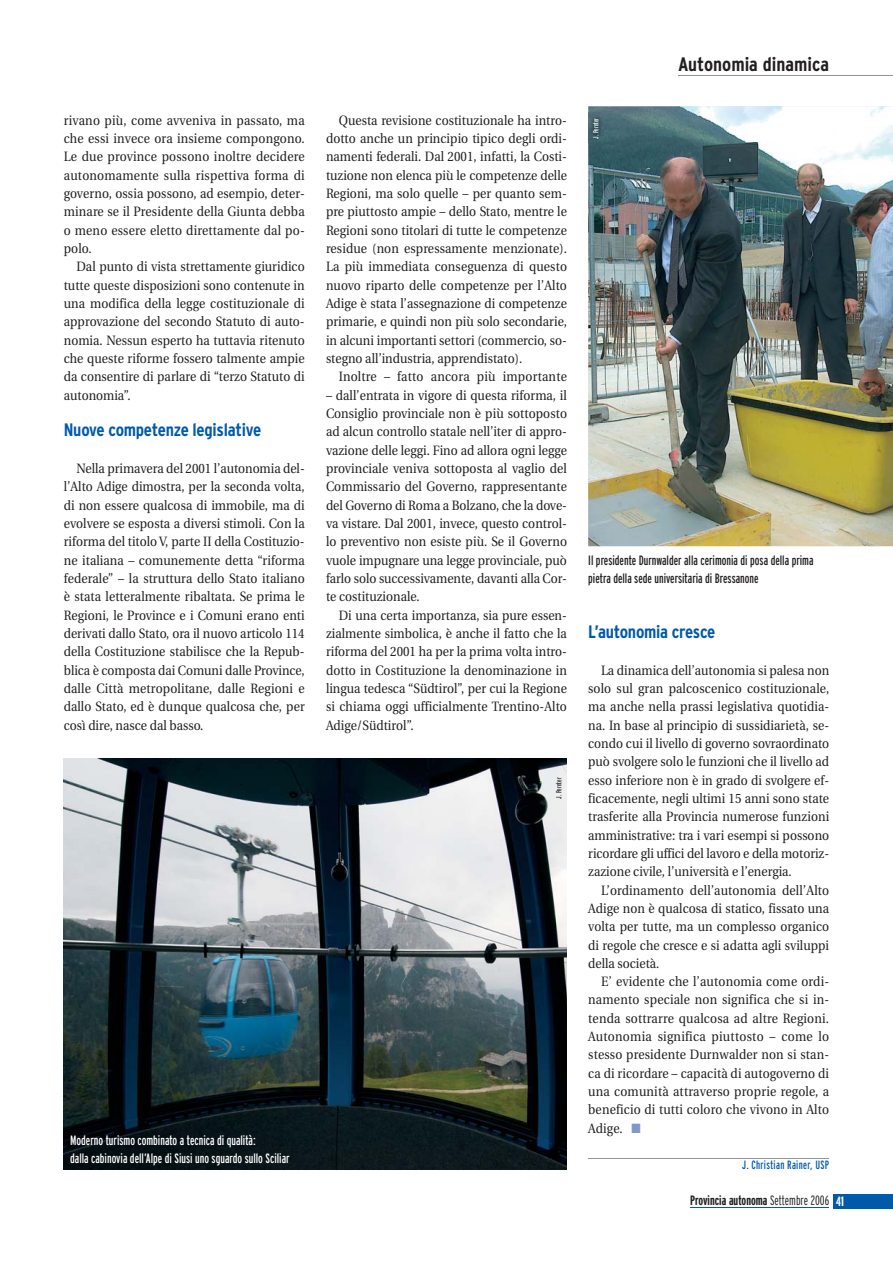
<style>
.page{position:relative;width:893px;height:1263px;background:#fff}
.page>*{position:absolute;margin:0;border:0;box-sizing:border-box;transform-origin:0 0}
.t1{font:700 condensed 19.5px "Interstate";color:#231f20}
.t2{font:700 condensed 18px "Interstate";letter-spacing:-.015em;color:#005aaa}
.t3{font:13.5px/18.3px "Utopia";letter-spacing:.005em;color:#231f20;text-align:justify;scale:.9 1}
.t4{font:extra-condensed 13.5px/18px "Interstate";color:#fff}
.t5{font:extra-condensed 13.5px/18.3px "Interstate";color:#231f20}
.t6{font:700 extra-condensed 13.5px "Interstate";color:#231f20}
.t7{font:extra-condensed 12px "Interstate";letter-spacing:.025em;color:#005aaa}
.t8{font:extra-condensed 7.5px "Interstate";color:#fff}
.t9{font:extra-condensed 7.5px "Interstate";color:#231f20}
.s1{color:#8198cd}
.s2{font-weight:300}
.s3{color:#fff}
</style>
<div class="page">
<hr style="left:690px;top:1207px;width:139px;height:1px;background:#005aaa">
<div style="left:834px;top:1194px;width:59px;height:14px;background:#005aaa"></div>
<hr style="left:588px;top:1158px;width:241px;height:1px;background:#939598">
<img style="left:588px;top:106px;width:305px;height:440px">
<hr style="left:678px;top:75px;width:215px;height:1px;background:#939598">
<img style="left:64px;top:758px;width:503px;height:411px">
<img style="left:588px;top:113px;width:15px;height:30px">
<p class="t3" style="left:64px;top:112px;width:269px">rivano più, come avveniva in passato, ma che essi invece ora insieme compongono.<br>Le due province possono inoltre decidere autonomamente sulla rispettiva forma di governo, ossia possono, ad esempio, deter&shy;minare se il Presidente della Giunta debba o meno essere eletto direttamente dal po&shy;polo.</p>
<p class="t3" style="left:64px;top:259px;width:269px;text-indent:13px">Dal punto di vista strettamente giuridico tutte queste disposizioni sono contenute in una modifica della legge costituzionale di approvazione del secondo Statuto di auto&shy;nomia. Nessun esperto ha tuttavia ritenuto che queste riforme fossero talmente ampie da consentire di parlare di “terzo Statuto di autonomia”.</p>
<h2 class="t2" style="left:64px;top:423px;width:199px">Nuove competenze legislative</h2>
<p class="t3" style="left:64px;top:460px;width:269px;text-indent:13px">Nella primavera del 2001 l’autonomia del&shy;l’Alto Adige dimostra, per la seconda volta, di non essere qualcosa di immobile, ma di evolvere se esposta a diversi stimoli. Con la riforma del titolo V, parte II della Costituzio&shy;ne italiana – comunemente detta “riforma federale” – la struttura dello Stato italiano è stata letteralmente ribaltata. Se prima le Regioni, le Province e i Comuni erano enti derivati dallo Stato, ora il nuovo articolo 114 della Costituzione stabilisce che la Repub&shy;blica è composta dai Comuni dalle Province, dalle Città metropolitane, dalle Regioni e dallo Stato, ed è dunque qualcosa che, per così dire, nasce dal basso.</p>
<p class="t3" style="left:326px;top:112px;width:269px;text-indent:13px">Questa revisione costituzionale ha intro&shy;dotto anche un principio tipico degli ordi&shy;namenti federali. Dal 2001, infatti, la Costi&shy;tuzione non elenca più le competenze delle Regioni, ma solo quelle – per quanto sem&shy;pre piuttosto ampie – dello Stato, mentre le Regioni sono titolari di tutte le competenze residue (non espressamente menzionate).<br>La più immediata conseguenza di questo nuovo riparto delle competenze per l’Alto Adige è stata l’assegnazione di competenze primarie, e quindi non più solo secondarie, in alcuni importanti settori (commercio, so&shy;stegno all’industria, apprendistato).</p>
<p class="t3" style="left:339px;top:369px;width:255px">Inoltre – fatto ancora più importante</p>
<p class="t3" style="left:326px;top:387px;width:269px">– dall’entrata in vigore di questa riforma, il Consiglio provinciale non è più sottoposto ad alcun controllo statale nell’iter di appro&shy;vazione delle leggi. Fino ad allora ogni legge provinciale veniva sottoposta al vaglio del Commissario del Governo, rappresentante del Governo di Roma a Bolzano, che la dove&shy;va vistare. Dal 2001, invece, questo control&shy;lo preventivo non esiste più. Se il Governo vuole impugnare una legge provinciale, può farlo solo successivamente, davanti alla Cor&shy;te costituzionale.</p>
<p class="t3" style="left:326px;top:607px;width:269px;text-indent:13px">Di una certa importanza, sia pure essen&shy;zialmente simbolica, è anche il fatto che la riforma del 2001 ha per la prima volta intro&shy;dotto in Costituzione la denominazione in lingua tedesca “Südtirol”, per cui la Regione si chiama oggi ufficialmente Trentino-Alto Adige/Südtirol”.</p>
<p class="t9" style="left:556px;top:799px;width:23px;rotate:-90deg">J. Pernter</p>
<p class="t4" style="left:70px;top:1132px;width:221px">Moderno turismo combinato a tecnica di qualità:<br>dalla cabinovia dell’Alpe di Siusi uno sguardo sullo Sciliar</p>
<p class="t8" style="left:593px;top:139px;width:23px;rotate:-90deg">J. Pernter</p>
<h1 class="t1" style="left:678px;top:57px;width:153px">Autonomia dinamica</h1>
<p class="t5" style="left:588px;top:552px;width:227px">Il presidente Durnwalder alla cerimonia di posa della prima pietra della sede universitaria di Bressanone</p>
<h2 class="t2" style="left:588px;top:625px;width:129px">L’autonomia cresce</h2>
<p class="t3" style="left:588px;top:662px;width:269px;text-indent:13px">La dinamica dell’autonomia si palesa non solo sul gran palcoscenico costituzionale, ma anche nella prassi legislativa quotidia&shy;na. In base al principio di sussidiarietà, se&shy;condo cui il livello di governo sovraordinato può svolgere solo le funzioni che il livello ad esso inferiore non è in grado di svolgere ef&shy;ficacemente, negli ultimi 15 anni sono state trasferite alla Provincia numerose funzioni amministrative: tra i vari esempi si possono ricordare gli uffici del lavoro e della motoriz&shy;zazione civile, l’università e l’energia.</p>
<p class="t3" style="left:588px;top:882px;width:269px;text-indent:13px">L’ordinamento dell’autonomia dell’Alto Adige non è qualcosa di statico, fissato una volta per tutte, ma un complesso organico di regole che cresce e si adatta agli sviluppi della società.</p>
<p class="t3" style="left:588px;top:974px;width:269px;text-indent:13px">E’ evidente che l’autonomia come ordi&shy;namento speciale non significa che si in&shy;tenda sottrarre qualcosa ad altre Regioni.<br>Autonomia significa piuttosto – come lo stesso presidente Durnwalder non si stan&shy;ca di ricordare – capacità di autogoverno di una comunità attraverso proprie regole, a beneficio di tutti coloro che vivono in Alto Adige. <span class="s1">■</span></p>
<p class="t7" style="left:742px;top:1161px;width:89px">J. Christian Rainer, USP</p>
<p class="t6" style="left:690px;top:1196px;width:155px">Provincia autonoma <span class="s2">Settembre 2006</span> <span class="s3">41</span></p>
</div>
